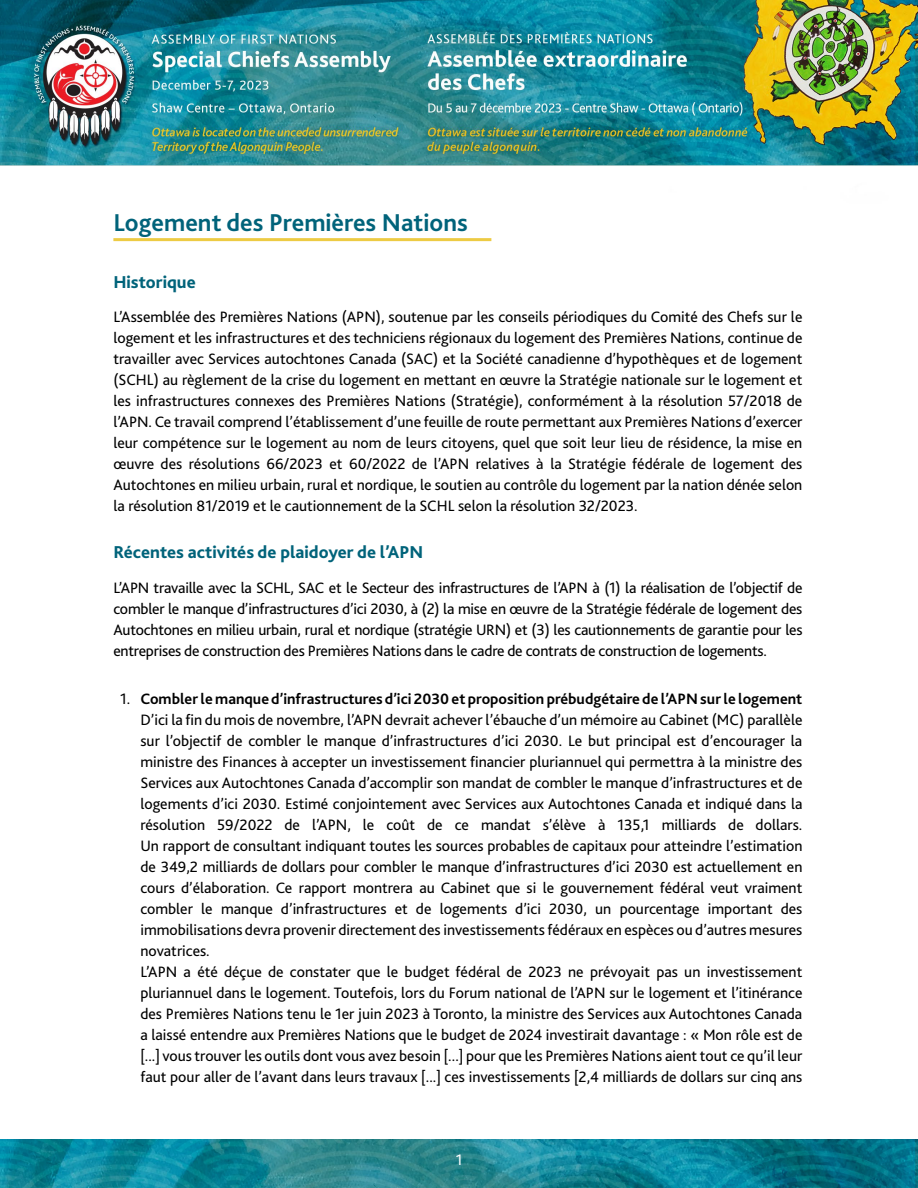
<style>
.page{position:relative;width:918px;height:1188px;background:#fff}
.page>*{position:absolute;margin:0;border:0;box-sizing:border-box;transform-origin:0 0}
.H2{font:700 25.5px "Bliss 2";color:#00637a}
.H3{font:800 18px "Bliss 2";color:#00637a}
.Body_Text{font:15.75px/21px "Bliss 2";color:#000;text-align:justify}
.t1{font:15.75px "Bliss 2";color:#fff}
.s1{font-weight:700}
</style>
<div class="page">
<img style="left:0;top:0;width:918px;height:166px">
<img style="left:0;top:1140px;width:918px;height:48px">
<hr style="left:113px;top:238px;width:378px;height:3px;background:#edcb44">
<h1 class="H2" style="left:113px;top:207px;width:356px">Logement des Premières Nations</h1>
<p class="H3" style="left:113px;top:271px;width:84px">Historique</p>
<p class="Body_Text" style="left:113px;top:306px;width:691px">L’Assemblée des Premières Nations (APN), soutenue par les conseils périodiques du Comité des Chefs sur le logement et les infrastructures et des techniciens régionaux du logement des Premières Nations, continue de travailler avec Services autochtones Canada (SAC) et la Société canadienne d’hypothèques et de logement (SCHL) au règlement de la crise du logement en mettant en œuvre la Stratégie nationale sur le logement et les infrastructures connexes des Premières Nations (Stratégie), conformément à la résolution 57/2018 de l’APN. Ce travail comprend l’établissement d’une feuille de route permettant aux Premières Nations d’exercer leur compétence sur le logement au nom de leurs citoyens, quel que soit leur lieu de résidence, la mise en œuvre des résolutions 66/2023 et 60/2022 de l’APN relatives à la Stratégie fédérale de logement des Autochtones en milieu urbain, rural et nordique, le soutien au contrôle du logement par la nation dénée selon la résolution 81/2019 et le cautionnement de la SCHL selon la résolution 32/2023.</p>
<p class="H3" style="left:113px;top:541px;width:311px">Récentes activités de plaidoyer de l’APN</p>
<p class="Body_Text" style="left:113px;top:576px;width:691px">L’APN travaille avec la SCHL, SAC et le Secteur des infrastructures de l’APN à (1) la réalisation de l’objectif de combler le manque d’infrastructures d’ici 2030, à (2) la mise en œuvre de la Stratégie fédérale de logement des Autochtones en milieu urbain, rural et nordique (stratégie URN) et (3) les cautionnements de garantie pour les entreprises de construction des Premières Nations dans le cadre de contrats de construction de logements.</p>
<p class="Body_Text" style="left:140px;top:688px;width:664px;text-align:left;text-indent:-20px">1. <span class="s1">Combler le manque d’infrastructures d’ici 2030 et proposition prébudgétaire de l’APN sur le logement </span>D’ici la fin du mois de novembre, l’APN devrait achever l’ébauche d’un mémoire au Cabinet (MC) parallèle sur l’objectif de combler le manque d’infrastructures d’ici 2030. Le but principal est d’encourager la ministre des Finances à accepter un investissement financier pluriannuel qui permettra à la ministre des Services aux Autochtones Canada d’accomplir son mandat de combler le manque d’infrastructures et de logements d’ici 2030. Estimé conjointement avec Services aux Autochtones Canada et indiqué dans la résolution 59/2022 de l’APN, le coût de ce mandat s’élève à 135,1 milliards de dollars.<br>Un rapport de consultant indiquant toutes les sources probables de capitaux pour atteindre l’estimation de 349,2 milliards de dollars pour combler le manque d’infrastructures d’ici 2030 est actuellement en cours d’élaboration. Ce rapport montrera au Cabinet que si le gouvernement fédéral veut vraiment combler le manque d’infrastructures et de logements d’ici 2030, un pourcentage important des immobilisations devra provenir directement des investissements fédéraux en espèces ou d’autres mesures novatrices.<br>L’APN a été déçue de constater que le budget fédéral de 2023 ne prévoyait pas un investissement pluriannuel dans le logement. Toutefois, lors du Forum national de l’APN sur le logement et l’itinérance des Premières Nations tenu le 1er juin 2023 à Toronto, la ministre des Services aux Autochtones Canada a laissé entendre aux Premières Nations que le budget de 2024 investirait davantage : « Mon rôle est de [...] vous trouver les outils dont vous avez besoin [...] pour que les Premières Nations aient tout ce qu’il leur faut pour aller de l’avant dans leurs travaux [...] ces investissements [2,4 milliards de dollars sur cinq ans</p>
<p class="t1" style="left:456px;top:1150px;width:8px">1</p>
</div>
